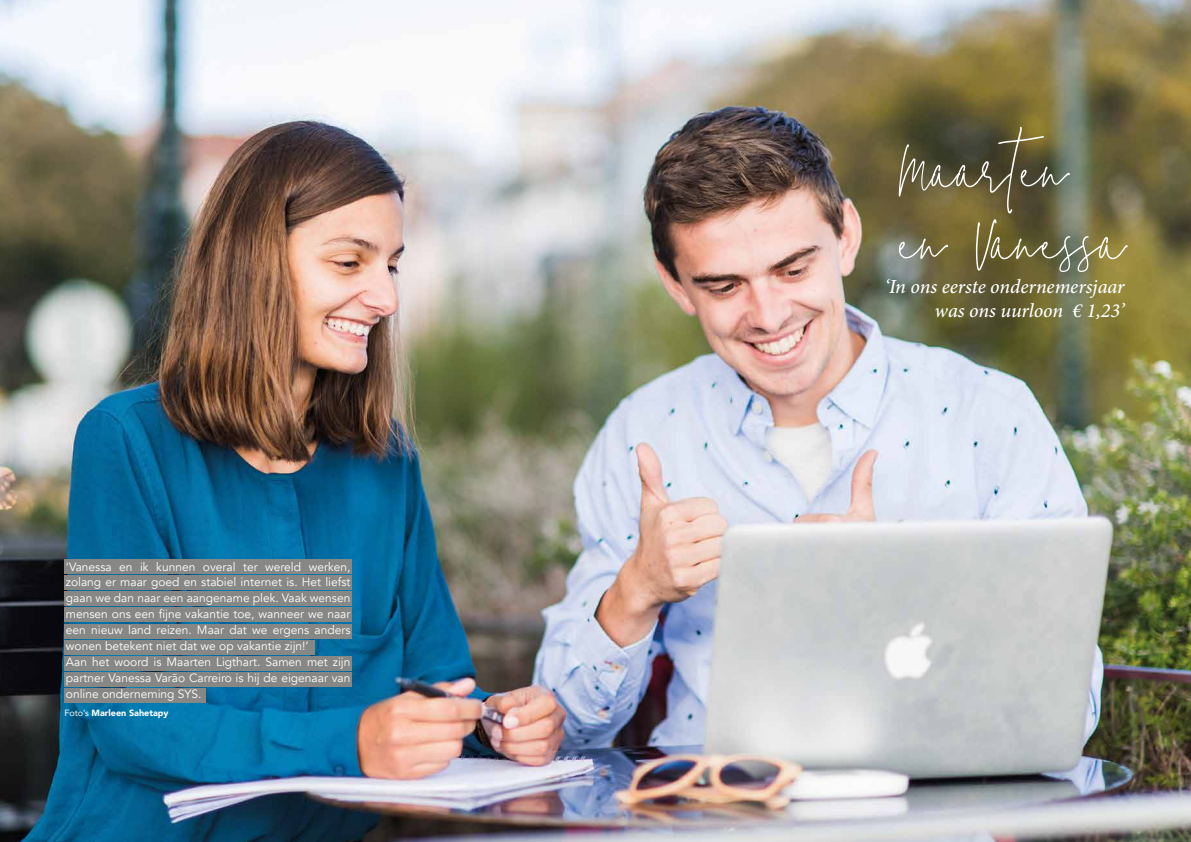
<style>
.page{position:relative;width:1191px;height:842px;background:#fff}
.page>*{position:absolute;margin:0;border:0;box-sizing:border-box;transform-origin:0 0}
.t1{font:72px/72px "The Styled Edit";color:#fff}
.t2{font:italic 500 20px/24px "Minion Pro";letter-spacing:-.005em;color:#fff;text-align:right}
.t3{font:12px/16px "Avenir";color:#fff}
.t4{font:900 9px "Avenir";color:#fff}
.s1{font-weight:400}
</style>
<div class="page">
<img style="left:0;top:0;width:1191px;height:842px">
<div style="left:64px;top:560px;width:288px;height:14px;background:#878786"></div>
<div style="left:64px;top:576px;width:288px;height:14px;background:#878786"></div>
<div style="left:64px;top:592px;width:288px;height:14px;background:#878786"></div>
<div style="left:64px;top:608px;width:288px;height:14px;background:#878786"></div>
<div style="left:64px;top:624px;width:288px;height:14px;background:#878786"></div>
<div style="left:64px;top:640px;width:251px;height:14px;background:#878786"></div>
<div style="left:64px;top:656px;width:288px;height:14px;background:#878786"></div>
<div style="left:64px;top:672px;width:288px;height:14px;background:#878786"></div>
<div style="left:64px;top:688px;width:141px;height:14px;background:#878786"></div>
<p class="t3" style="left:66px;top:560px;width:286px">‘Vanessa en ik kunnen overal ter wereld werken, zolang er maar goed en stabiel internet is. Het liefst gaan we dan naar een aangename plek. Vaak wensen mensen ons een fijne vakantie toe, wanneer we naar een nieuw land reizen. Maar dat we ergens anders wonen betekent niet dat we op vakantie zijn!’<br>Aan het woord is Maarten Ligthart. Samen met zijn partner Vanessa Varão Carreiro is hij de eigenaar van online onderneming SYS.</p>
<p class="t4" style="left:64px;top:709px;width:106px"><span class="s1">Foto’s</span> Marleen Sahetapy</p>
<h1 class="t1" style="left:900px;top:134px;width:228px">Maarten en Vanessa</h1>
<h2 class="t2" style="left:885px;top:276px;width:241px">‘In ons eerste ondernemersjaar was ons uurloon € 1,23’</h2>
</div>
